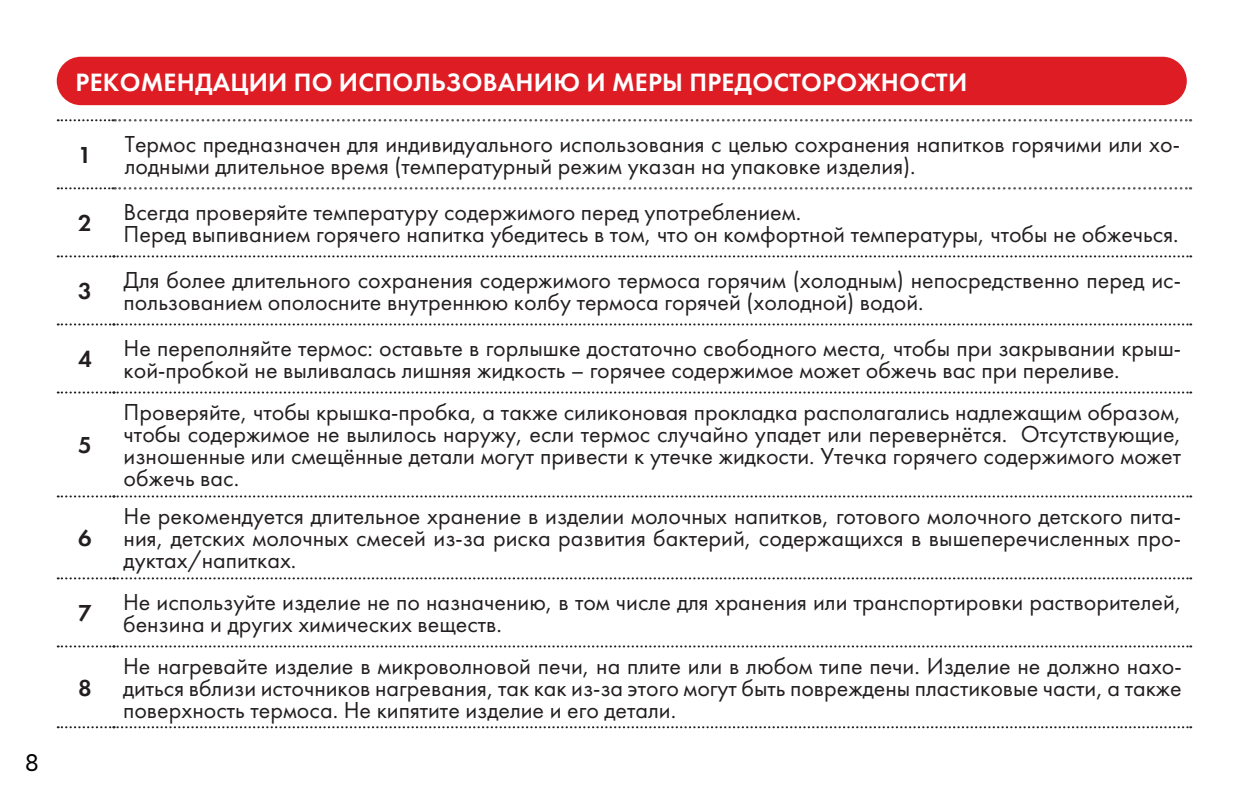
<style>
.page{position:relative;width:1248px;height:794px;background:#fff}
.page>*{position:absolute;margin:0;border:0;box-sizing:border-box;transform-origin:0 0}
.MAIN_BOLD{font:26px "Futura Demi";letter-spacing:.01em;color:#fff}
.MAIN{font:24px/22px "Futura";color:#231f20}
.MAIN-2{font:24px "Futura Demi";color:#231f20}
.t1{font:24px "Circe";color:#000}
</style>
<div class="page">
<div style="left:57px;top:57px;width:1129px;height:48px;background:#de1c24;border-radius:24px"></div>
<svg style="left:58px;top:119px;width:1132px;height:2px"></svg>
<svg style="left:58px;top:187px;width:1132px;height:2px"></svg>
<svg style="left:58px;top:255px;width:1133px;height:2px"></svg>
<svg style="left:58px;top:323px;width:1133px;height:2px"></svg>
<svg style="left:58px;top:391px;width:1133px;height:2px"></svg>
<svg style="left:58px;top:495px;width:1133px;height:2px"></svg>
<svg style="left:58px;top:577px;width:1133px;height:2px"></svg>
<svg style="left:58px;top:645px;width:1133px;height:2px"></svg>
<svg style="left:58px;top:726px;width:1133px;height:2px"></svg>
<p class="t1" style="left:25px;top:747px;width:16px">8</p>
<p class="MAIN_BOLD" style="left:76px;top:66px;width:893px">РЕКОМЕНДАЦИИ ПО ИСПОЛЬЗОВАНИЮ И МЕРЫ ПРЕДОСТОРОЖНОСТИ</p>
<p class="MAIN-2" style="left:78px;top:140px;width:15px">1</p>
<p class="MAIN" style="left:125px;top:133px;width:1056px">Термос предназначен для индивидуального использования с целью сохранения напитков горячими или хо&shy;лодными длительное время (температурный режим указан на упаковке изделия).</p>
<p class="MAIN-2" style="left:78px;top:208px;width:15px">2</p>
<p class="MAIN" style="left:124px;top:201px;width:679px">Всегда проверяйте температуру содержимого перед употреблением.</p>
<p class="MAIN" style="left:124px;top:223px;width:1056px">Перед выпиванием горячего напитка убедитесь в том, что он комфортной температуры, чтобы не обжечься.</p>
<p class="MAIN-2" style="left:78px;top:276px;width:15px">3</p>
<p class="MAIN" style="left:124px;top:269px;width:1058px">Для более длительного сохранения содержимого термоса горячим (холодным) непосредственно перед ис&shy;пользованием ополосните внутреннюю колбу термоса горячей (холодной) водой.</p>
<p class="MAIN-2" style="left:78px;top:344px;width:15px">4</p>
<p class="MAIN" style="left:124px;top:337px;width:1058px">Не переполняйте термос: оставьте в горлышке достаточно свободного места, чтобы при закрывании крыш&shy;кой-пробкой не выливалась лишняя жидкость – горячее содержимое может обжечь вас при переливе.</p>
<p class="MAIN-2" style="left:78px;top:430px;width:15px">5</p>
<p class="MAIN-2" style="left:78px;top:523px;width:15px">6</p>
<p class="MAIN" style="left:124px;top:401px;width:1058px;text-align:justify">Проверяйте, чтобы крышка-пробка, а также силиконовая прокладка располагались надлежащим образом, чтобы содержимое не вылилось наружу, если термос случайно упадет или перевернётся. Отсутствующие, изношенные или смещённые детали могут привести к утечке жидкости. Утечка горячего содержимого может обжечь вас.</p>
<p class="MAIN" style="left:124px;top:505px;width:1058px;text-align:justify">Не рекомендуется длительное хранение в изделии молочных напитков, готового молочного детского пита&shy;ния, детских молочных смесей из-за риска развития бактерий, содержащихся в вышеперечисленных про&shy;дуктах/напитках.</p>
<p class="MAIN-2" style="left:78px;top:598px;width:15px">7</p>
<p class="MAIN" style="left:123px;top:591px;width:1059px">Не используйте изделие не по назначению, в том числе для хранения или транспортировки растворителей, бензина и других химических веществ.</p>
<p class="MAIN-2" style="left:78px;top:673px;width:15px">8</p>
<p class="MAIN" style="left:123px;top:654px;width:1059px;text-align:justify">Не нагревайте изделие в микроволновой печи, на плите или в любом типе печи. Изделие не должно нахо&shy;диться вблизи источников нагревания, так как из-за этого могут быть повреждены пластиковые части, а также поверхность термоса. Не кипятите изделие и его детали.</p>
</div>
